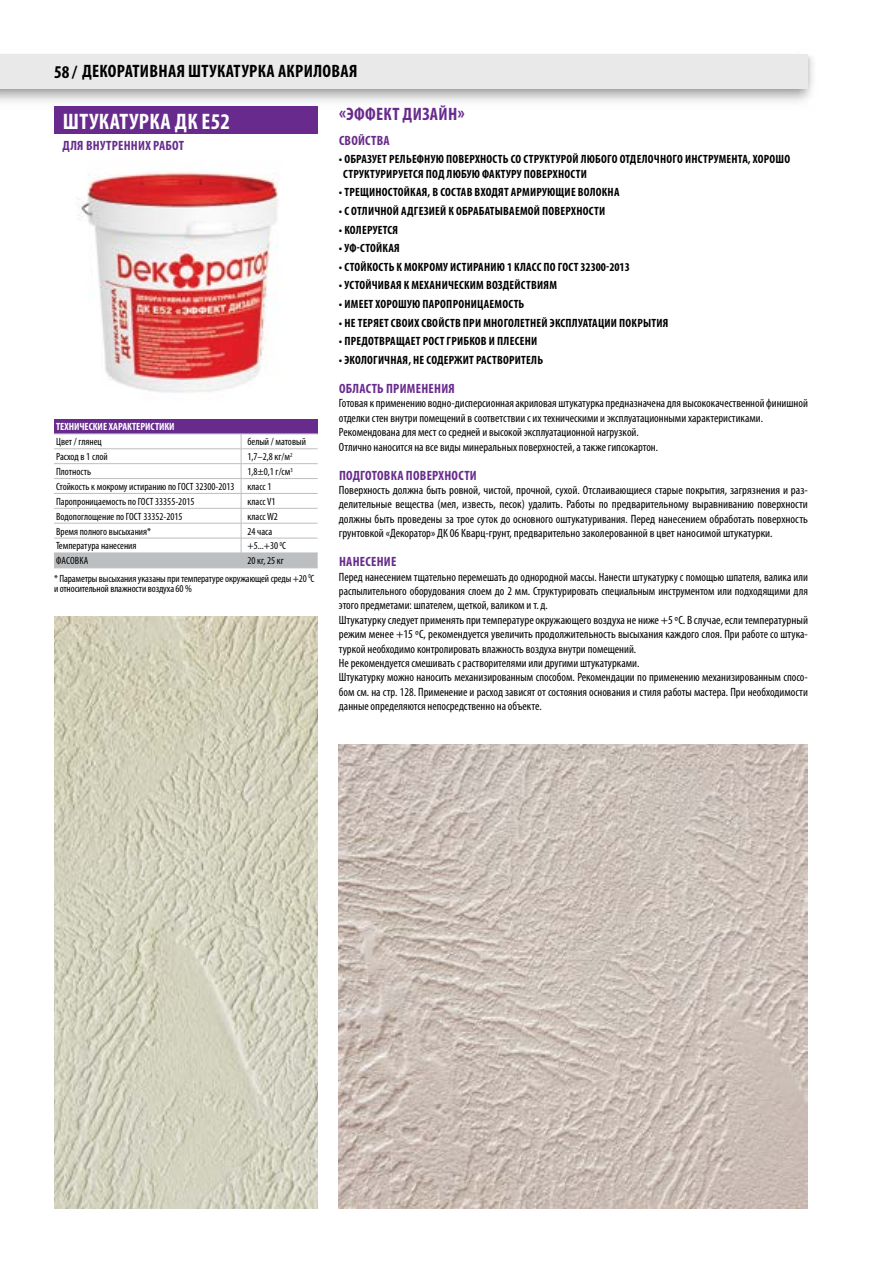
<style>
.page{position:relative;width:893px;height:1263px;background:#fff}
.page>*{position:absolute;margin:0;border:0;box-sizing:border-box;transform-origin:0 0}
.t1{font:700 condensed 22.5px "Myriad Pro";letter-spacing:.015em;color:#fff}
.t2{font:700 condensed 18px "Myriad Pro";letter-spacing:.02em;color:#000}
.t3{font:700 condensed 18px "Myriad Pro";letter-spacing:.02em;color:#682b8d}
.t4{font:700 condensed 13.5px "Myriad Pro";letter-spacing:.02em;color:#682b8d}
.t5{font:condensed 12px/14.4px "Myriad Pro";color:#000}
.t6{font:700 condensed 12px/14.4px "Myriad Pro";letter-spacing:.02em;color:#000}
.t7{font:700 condensed 12px "Myriad Pro";color:#000}
.t8{font:condensed 10.5px/14.9px "Myriad Pro";color:#000}
.t9{font:700 condensed 10.5px "Myriad Pro";color:#fff}
</style>
<div class="page">
<img style="left:0;top:56px;width:814px;height:51px">
<div style="left:0;top:54px;width:808px;height:34px;background:#e9e9ea"></div>
<img style="left:76px;top:172px;width:203px;height:221px">
<div style="left:54px;top:419px;width:264px;height:15px;background:#682b8d"></div>
<svg style="left:54px;top:434px;width:264px;height:134px"></svg>
<hr style="left:54px;top:568px;width:187px;height:1px;background:#bcbec0">
<hr style="left:241px;top:568px;width:77px;height:1px;background:#bcbec0">
<div style="left:54px;top:107px;width:264px;height:27px;background:#682b8d"></div>
<img style="left:339px;top:744px;width:469px;height:465px">
<img style="left:54px;top:617px;width:264px;height:592px">
<h2 class="t2" style="left:54px;top:60px;width:47px">58 / ДЕКОРАТ</h2>
<h2 class="t2" style="left:140px;top:60px;width:71px">ИВНАЯ ШТУКАТУРКА</h2>
<h2 class="t2" style="left:278px;top:60px;width:72px">АКРИЛОВАЯ</h2>
<h2 class="t3" style="left:339px;top:103px;width:127px">«ЭФФЕКТ ДИЗАЙН»</h2>
<p class="t4" style="left:339px;top:132px;width:52px">СВОЙСТВА</p>
<p class="t6" style="left:343px;top:152px;width:448px;text-indent:-4px">• Образует рельефную поверхность со структурой любого отделочного инструмента, Хорошо структурируется под любую фактуру поверхности</p>
<p class="t6" style="left:339px;top:185px;width:282px">• трещиностойкая, в состав входят армирующие волокна</p>
<p class="t6" style="left:339px;top:203px;width:268px">• С отличной адгезией к обрабатываемой поверхности</p>
<p class="t6" style="left:339px;top:222px;width:61px">• Колеруется</p>
<p class="t6" style="left:339px;top:241px;width:62px">• УФ-стойкая</p>
<p class="t6" style="left:339px;top:259px;width:225px">• Стойкость к мокрому истиранию 1 класс по ГОСТ</p>
<p class="t7" style="left:580px;top:259px;width:51px">32300-2013</p>
<p class="t6" style="left:339px;top:278px;width:220px">• УстойчиваЯ к механическим воздействиям</p>
<p class="t6" style="left:339px;top:297px;width:187px">• Имеет хорошую паропроницаемость</p>
<p class="t6" style="left:339px;top:315px;width:331px">• Не теряет своих свойств при многолетней эксплуатации покрытия</p>
<p class="t6" style="left:339px;top:334px;width:200px">• Предотвращает рост грибков и плесени</p>
<p class="t6" style="left:339px;top:353px;width:206px">• Экологичная, Не содержит растворитель</p>
<p class="t4" style="left:339px;top:380px;width:76px">ОБЛАСТЬ ПРИМЕНЕН</p>
<p class="t4" style="left:441px;top:380px;width:14px">ИЯ</p>
<p class="t5" style="left:339px;top:396px;width:470px">Готовая к применению водно-дисперсионная акриловая штукатурка предназначена для высококачественной финишной отделки стен внутри помещений в соответствии с их техническими и эксплуатационными характеристиками.<br>Рекомендована для мест со средней и высокой эксплуатационной нагрузкой.<br>Отлично наносится на все виды минеральных поверхностей, а также гипсокартон.</p>
<p class="t4" style="left:339px;top:467px;width:138px">Подготовка поверхности</p>
<p class="t5" style="left:339px;top:483px;width:470px;text-align:justify">Поверхность должна быть ровной, чистой, прочной, сухой. Отслаивающиеся старые покрытия, загрязнения и раз&shy;делительные вещества (мел, известь, песок) удалить. Работы по предварительному выравниванию поверхности должны быть проведены за трое суток до основного оштукатуривания. Перед нанесением обработать поверхность грунтовкой «Декоратор» ДК 06 Кварц-грунт, предварительно заколерованной в цвет наносимой штукатурки.</p>
<p class="t4" style="left:339px;top:553px;width:8px">НАНЕСЕН</p>
<p class="t4" style="left:384px;top:553px;width:13px">ИЕ</p>
<p class="t5" style="left:339px;top:569px;width:471px">Перед нанесением тщательно перемешать до однородной массы. Нанести штукатурку с помощью шпателя, валика или распылительного оборудования слоем до 2 мм. Структурировать специальным инструментом или подходящими для этого предметами: шпателем, щеткой, валиком и т. д.<br>Штукатурку следует применять при температуре окружающего воздуха не ниже +5 oС. В случае, если температурный режим менее +15 oС, рекомендуется увеличить продолжительность высыхания каждого слоя. При работе со штука&shy;туркой необходимо контролировать влажность воздуха внутри помещений.<br>Не рекомендуется смешивать с растворителями или другими штукатурками.<br>Штукатурку можно наносить механизированным способом. Рекомендации по применению механизированным спосо&shy;бом см. на стр. 128. Применение и расход зависят от состояния основания и стиля работы мастера. При необходимости данные определяются непосредственно на объекте.</p>
<h1 class="t1" style="left:63px;top:107px;width:28px">ШТУКАТУРКА</h1>
<h1 class="t1" style="left:175px;top:107px;width:57px">дк E52</h1>
<p class="t4" style="left:63px;top:137px;width:123px">для внутренних работ</p>
<p class="t9" style="left:56px;top:420px;width:6px">ТЕХН</p>
<p class="t9" style="left:74px;top:420px;width:41px">ИЧЕСКИЕ ХАРАКТЕР</p>
<p class="t9" style="left:145px;top:420px;width:31px">ИСТИКИ</p>
<p class="t8" style="left:56px;top:434px;width:47px">Цвет / глянец</p>
<p class="t8" style="left:247px;top:434px;width:60px">белый / матовый</p>
<p class="t8" style="left:56px;top:449px;width:53px">Расход в 1 слой</p>
<p class="t8" style="left:247px;top:449px;width:47px">1,7–2,8 кг/м<sup>2</sup></p>
<p class="t8" style="left:56px;top:464px;width:37px">Плотность</p>
<p class="t8" style="left:56px;top:464px;width:238px;text-indent:191px">1,8±0,1 г/см<sup>3<br></sup>Стойкость к мокрому истиранию по ГОСТ 32300-2013 класс 1<br>Паропроницаемость по ГОСТ 33355-2015</p>
<p class="t8" style="left:247px;top:494px;width:29px">класс V1</p>
<p class="t8" style="left:56px;top:509px;width:128px">Водопоглощение по ГОСТ 33352-2015</p>
<p class="t8" style="left:247px;top:509px;width:32px">класс W2</p>
<p class="t8" style="left:56px;top:523px;width:96px">Время полного высыхания*</p>
<p class="t8" style="left:247px;top:523px;width:26px">24 часа</p>
<p class="t8" style="left:56px;top:538px;width:82px">Температура нанесения</p>
<p class="t8" style="left:247px;top:538px;width:40px">+5...+30 <sup>0</sup>С</p>
<p class="t8" style="left:56px;top:553px;width:11px">Фасовка</p>
<p class="t8" style="left:247px;top:553px;width:38px">20 кг, 25 кг</p>
<p class="t8" style="left:54px;top:573px;width:262px;line-height:10.5px">* Параметры высыхания указаны при температуре окружающей среды +20 <sup>0</sup>C и относительной влажности воздуха 60 %</p>
</div>
